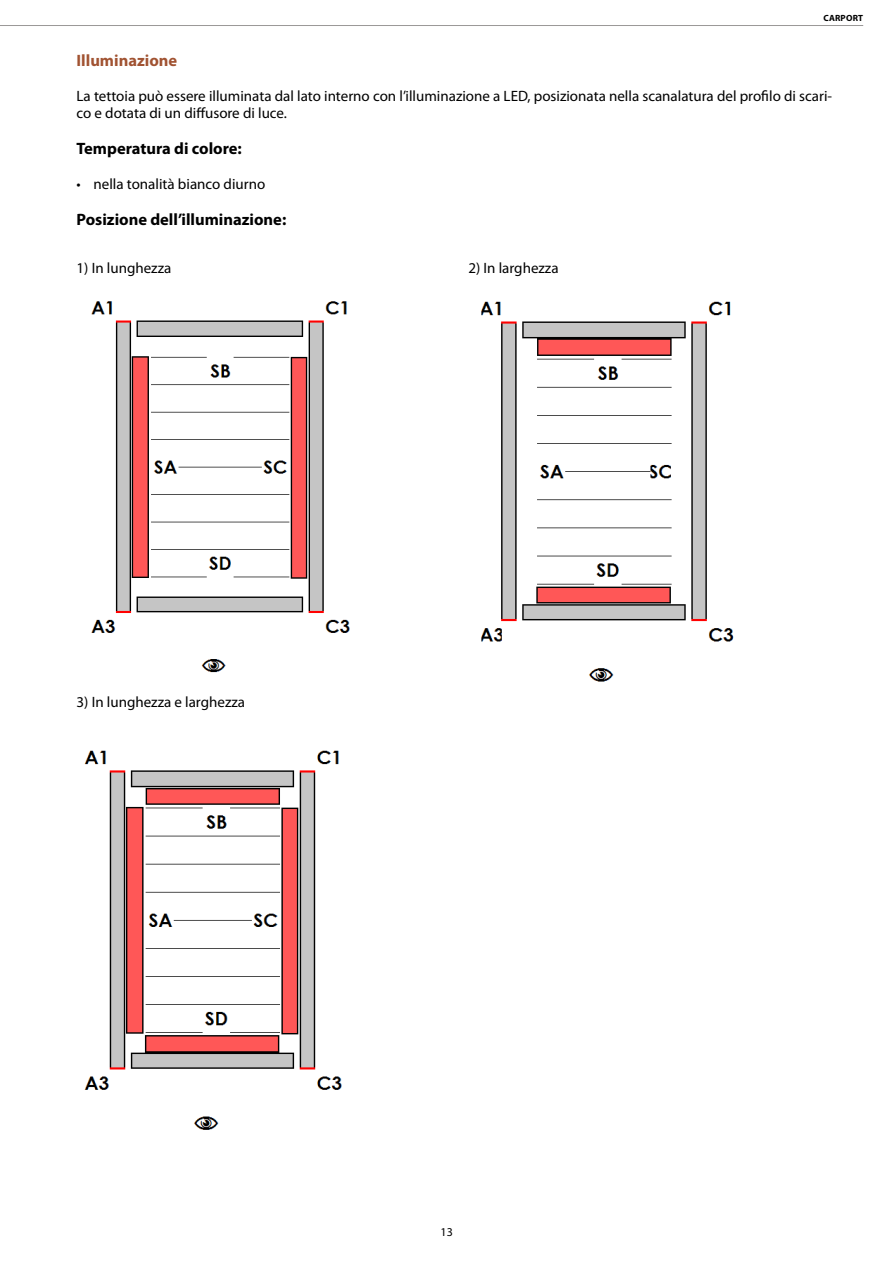
<style>
.page{position:relative;width:893px;height:1263px;background:#fff}
.page>*{position:absolute;margin:0;border:0;box-sizing:border-box;transform-origin:0 0}
.t1{font:700 16.5px "Myriad Pro";color:#000}
.t2{font:700 16.5px "Myriad Pro";color:#a15332}
.t3{font:15px/17.2px "Myriad Pro";color:#000}
.t4{font:12px "Myriad Pro";color:#000}
.t5{font:700 9px "Myriad Pro";letter-spacing:.02em;color:#000}
</style>
<div class="page">
<hr style="left:0;top:25px;width:863px;height:1px;background:#9b9998">
<img style="left:91px;top:301px;width:259px;height:372px">
<img style="left:481px;top:301px;width:253px;height:381px">
<img style="left:84px;top:750px;width:258px;height:380px">
<p class="t5" style="left:823px;top:12px;width:41px">CARPORT</p>
<p class="t2" style="left:77px;top:50px;width:102px">Illuminazione</p>
<p class="t3" style="left:77px;top:87px;width:757px">La tettoia può essere illuminata dal lato interno con l’illuminazione a LED, posizionata nella scanalatura del profilo di scari&shy;co e dotata di un diffusore di luce.</p>
<p class="t1" style="left:77px;top:138px;width:167px">Temperatura di colore:</p>
<p class="t3" style="left:77px;top:175px;width:190px">• nella tonalità bianco diurno</p>
<p class="t1" style="left:77px;top:209px;width:211px">Posizione dell’illuminazione:</p>
<p class="t3" style="left:77px;top:259px;width:96px">1) In lunghezza</p>
<p class="t3" style="left:468px;top:259px;width:92px">2) In larghezza</p>
<p class="t3" style="left:77px;top:693px;width:170px">3) In lunghezza e larghezza</p>
<p class="t4" style="left:440px;top:1225px;width:14px">13</p>
</div>
